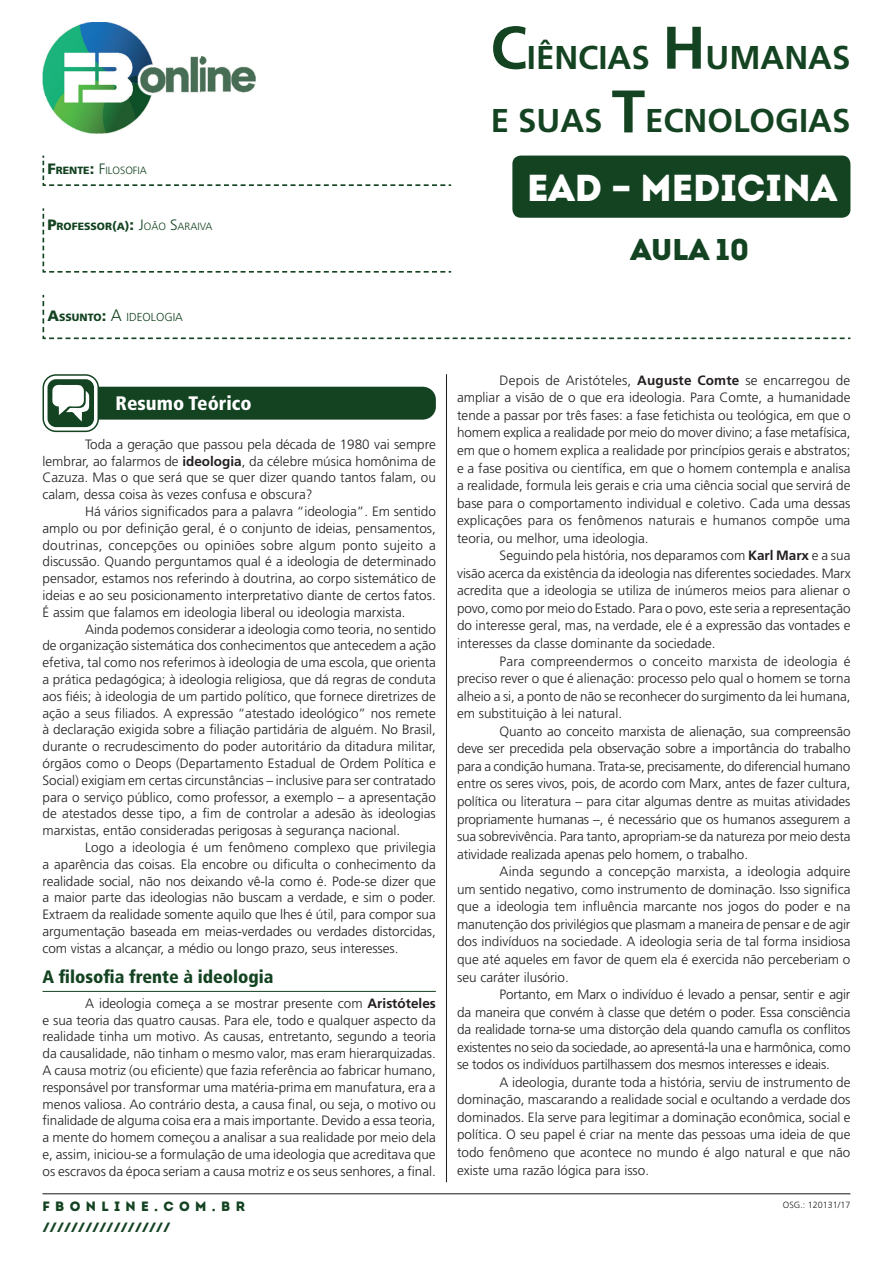
<style>
.page{position:relative;width:893px;height:1263px;background:#fff}
.page>*{position:absolute;margin:0;border:0;box-sizing:border-box;transform-origin:0 0}
.t1{font:900 37.5px "Intro";color:#fff}
.t2{font:700 33px/63.8px "Frutiger";color:#144322}
.t3{font:900 30px "Intro";color:#144322}
.t4{font:900 condensed 19.5px "Frutiger";color:#fff}
.t5{font:900 condensed 18px "Frutiger";color:#144322}
.t6{font:300 13.5px/17.5px "Frutiger";color:#231f20;text-align:justify}
.t7{font:13.5px "Intro Black Caps";color:#144322}
.t8{font:900 13.5px "Intro";letter-spacing:.4em;color:#144322}
.t9{font:300 11.55px "Frutiger";color:#144322}
.t10{font:900 10.5px "Frutiger";color:#144322}
.t11{font:300 10.5px "Frutiger";color:#144322}
.t12{font:300 9px "Frutiger";color:#231f20}
.s1{font-weight:900;font-size:15px}
.s2{font-weight:900}
.s3{font-size:15px}
.s4{font-size:12px}
.s5{font-weight:300;font-size:15px}
.s6{font-weight:300}
.s7{font-weight:900;font-size:10.5px}
.s8{font-size:16.5px}
.s9{font-weight:700}
.s10{font-size:60px}
.s11{font-style:inherit}
</style>
<div class="page">
<svg style="left:42px;top:208px;width:410px;height:65px"></svg>
<svg style="left:42px;top:294px;width:809px;height:46px"></svg>
<svg style="left:42px;top:155px;width:410px;height:31px"></svg>
<img style="left:43px;top:22px;width:212px;height:111px">
<div style="left:512px;top:156px;width:338px;height:62px;background:#144322;border-radius:9px"></div>
<hr style="left:43px;top:1193px;width:807px;height:1px;background:#231f20">
<hr style="left:446px;top:374px;width:1px;height:808px;background:#231f20">
<hr style="left:43px;top:991px;width:393px;height:1px;background:#144322">
<div style="left:78px;top:387px;width:358px;height:33px;background:#144322;border-radius:13px"></div>
<svg style="left:43px;top:375px;width:55px;height:56px"></svg>
<div style="left:43px;top:374px;width:56px;height:58px;border:2px solid #144322;border-radius:13px"></div>
<div style="left:48px;top:379px;width:46px;height:48px;background:#144322;border-radius:9px"></div>
<svg style="left:52px;top:385px;width:37px;height:37px"></svg>
<p class="t11" style="left:47px;top:165px;width:101px"><span class="s1">F</span><span class="s2">RENTE</span><span class="s1">:</span> <span class="s3">F</span>ILOSOFIA</p>
<p class="t10" style="left:47px;top:219px;width:167px"><span class="s3">P</span>ROFESSOR<span class="s4">(</span>A<span class="s4">)</span><span class="s3">:</span> <span class="s5">J</span><span class="s6">OÃO</span> <span class="s5">S</span><span class="s6">ARAIVA</span></p>
<p class="t9" style="left:47px;top:310px;width:137px"><span class="s1">A</span><span class="s7">SSUNTO</span><span class="s1">:</span> <span class="s8">A</span> IDEOLOGIA</p>
<h3 class="t4" style="left:116px;top:392px;width:138px">Resumo Teórico</h3>
<p class="t6" style="left:43px;top:436px;width:395px;line-height:16.8px;text-indent:43px">Toda a geração que passou pela década de 1980 vai sempre lembrar, ao falarmos de <span class="s9">ideologia</span>, da célebre música homônima de Cazuza. Mas o que será que se quer dizer quando tantos falam, ou calam, dessa coisa às vezes confusa e obscura?</p>
<p class="t6" style="left:43px;top:503px;width:395px;line-height:16.8px;text-indent:43px">Há vários significados para a palavra “ideologia”. Em sentido amplo ou por definição geral, é o conjunto de ideias, pensamentos, doutrinas, concepções ou opiniões sobre algum ponto sujeito a discussão. Quando perguntamos qual é a ideologia de determinado pensador, estamos nos referindo à doutrina, ao corpo sistemático de ideias e ao seu posicionamento interpretativo diante de certos fatos.<br>É assim que falamos em ideologia liberal ou ideologia marxista.</p>
<p class="t6" style="left:43px;top:620px;width:395px;line-height:16.8px;text-indent:43px">Ainda podemos considerar a ideologia como teoria, no sentido de organização sistemática dos conhecimentos que antecedem a ação efetiva, tal como nos referimos à ideologia de uma escola, que orienta a prática pedagógica; à ideologia religiosa, que dá regras de conduta aos fiéis; à ideologia de um partido político, que fornece diretrizes de ação a seus filiados. A expressão “atestado ideológico” nos remete à declaração exigida sobre a filiação partidária de alguém. No Brasil, durante o recrudescimento do poder autoritário da ditadura militar, órgãos como o Deops (Departamento Estadual de Ordem Política e Social) exigiam em certas circunstâncias – inclusive para ser contratado para o serviço público, como professor, a exemplo – a apresentação de atestados desse tipo, a fim de controlar a adesão às ideologias marxistas, então consideradas perigosas à segurança nacional.</p>
<p class="t6" style="left:43px;top:839px;width:395px;line-height:16.8px;text-indent:43px">Logo a ideologia é um fenômeno complexo que privilegia a aparência das coisas. Ela encobre ou dificulta o conhecimento da realidade social, não nos deixando vê-la como é. Pode-se dizer que a maior parte das ideologias não buscam a verdade, e sim o poder.<br>Extraem da realidade somente aquilo que lhes é útil, para compor sua argumentação baseada em meias-verdades ou verdades distorcidas, com vistas a alcançar, a médio ou longo prazo, seus interesses.</p>
<h3 class="t5" style="left:43px;top:965px;width:233px">A filosofia frente à ideologia</h3>
<p class="t6" style="left:43px;top:995px;width:395px;line-height:16.8px;text-indent:43px">A ideologia começa a se mostrar presente com <span class="s9">Aristóteles </span>e sua teoria das quatro causas. Para ele, todo e qualquer aspecto da realidade tinha um motivo. As causas, entretanto, segundo a teoria da causalidade, não tinham o mesmo valor, mas eram hierarquizadas.<br>A causa motriz (ou eficiente) que fazia referência ao fabricar humano, responsável por transformar uma matéria-prima em manufatura, era a menos valiosa. Ao contrário desta, a causa final, ou seja, o motivo ou finalidade de alguma coisa era a mais importante. Devido a essa teoria, a mente do homem começou a analisar a sua realidade por meio dela e, assim, iniciou-se a formulação de uma ideologia que acreditava que os escravos da época seriam a causa motriz e os seus senhores, a final.</p>
<p class="t8" style="left:43px;top:1198px;width:204px">FBONLINE.COM.BR</p>
<p class="t7" style="left:43px;top:1218px;width:130px">//////////////////</p>
<h2 class="t2" style="left:490px;top:25px;width:362px"><span class="s10">C</span>IÊNCIAS <span class="s10">H</span>UMANAS<br>E SUAS <span class="s10">T</span>ECNOLOGIAS</h2>
<h1 class="t1" style="left:527px;top:163px;width:311px">EAD – MEDICINA</h1>
<h3 class="t3" style="left:630px;top:230px;width:120px">AULA <span class="s11">10</span></h3>
<p class="t6" style="left:457px;top:371px;width:395px;text-indent:43px">Depois de Aristóteles, <span class="s9">Auguste Comte</span> se encarregou de ampliar a visão de o que era ideologia. Para Comte, a humanidade tende a passar por três fases: a fase fetichista ou teológica, em que o homem explica a realidade por meio do mover divino; a fase metafísica, em que o homem explica a realidade por princípios gerais e abstratos; e a fase positiva ou científica, em que o homem contempla e analisa a realidade, formula leis gerais e cria uma ciência social que servirá de base para o comportamento individual e coletivo. Cada uma dessas explicações para os fenômenos naturais e humanos compõe uma teoria, ou melhor, uma ideologia.</p>
<p class="t6" style="left:457px;top:547px;width:395px;text-indent:43px">Seguindo pela história, nos deparamos com <span class="s9">Karl Marx</span> e a sua visão acerca da existência da ideologia nas diferentes sociedades. Marx acredita que a ideologia se utiliza de inúmeros meios para alienar o povo, como por meio do Estado. Para o povo, este seria a representação do interesse geral, mas, na verdade, ele é a expressão das vontades e interesses da classe dominante da sociedade.</p>
<p class="t6" style="left:457px;top:652px;width:395px;text-indent:43px">Para compreendermos o conceito marxista de ideologia é preciso rever o que é alienação: processo pelo qual o homem se torna alheio a si, a ponto de não se reconhecer do surgimento da lei humana, em substituição à lei natural.</p>
<p class="t6" style="left:457px;top:722px;width:395px;text-indent:43px">Quanto ao conceito marxista de alienação, sua compreensão deve ser precedida pela observação sobre a importância do trabalho para a condição humana. Trata-se, precisamente, do diferencial humano entre os seres vivos, pois, de acordo com Marx, antes de fazer cultura, política ou literatura – para citar algumas dentre as muitas atividades propriamente humanas –, é necessário que os humanos assegurem a sua sobrevivência. Para tanto, apropriam-se da natureza por meio desta atividade realizada apenas pelo homem, o trabalho.</p>
<p class="t6" style="left:457px;top:863px;width:395px;text-indent:43px">Ainda segundo a concepção marxista, a ideologia adquire um sentido negativo, como instrumento de dominação. Isso significa que a ideologia tem influência marcante nos jogos do poder e na manutenção dos privilégios que plasmam a maneira de pensar e de agir dos indivíduos na sociedade. A ideologia seria de tal forma insidiosa que até aqueles em favor de quem ela é exercida não perceberiam o seu caráter ilusório.</p>
<p class="t6" style="left:457px;top:985px;width:395px;text-indent:43px">Portanto, em Marx o indivíduo é levado a pensar, sentir e agir da maneira que convém à classe que detém o poder. Essa consciência da realidade torna-se uma distorção dela quando camufla os conflitos existentes no seio da sociedade, ao apresentá-la una e harmônica, como se todos os indivíduos partilhassem dos mesmos interesses e ideais.</p>
<p class="t6" style="left:457px;top:1073px;width:395px;text-indent:43px">A ideologia, durante toda a história, serviu de instrumento de dominação, mascarando a realidade social e ocultando a verdade dos dominados. Ela serve para legitimar a dominação econômica, social e política. O seu papel é criar na mente das pessoas uma ideia de que todo fenômeno que acontece no mundo é algo natural e que não existe uma razão lógica para isso.</p>
<p class="t12" style="left:783px;top:1200px;width:69px">OSG.: 120131/17</p>
</div>
